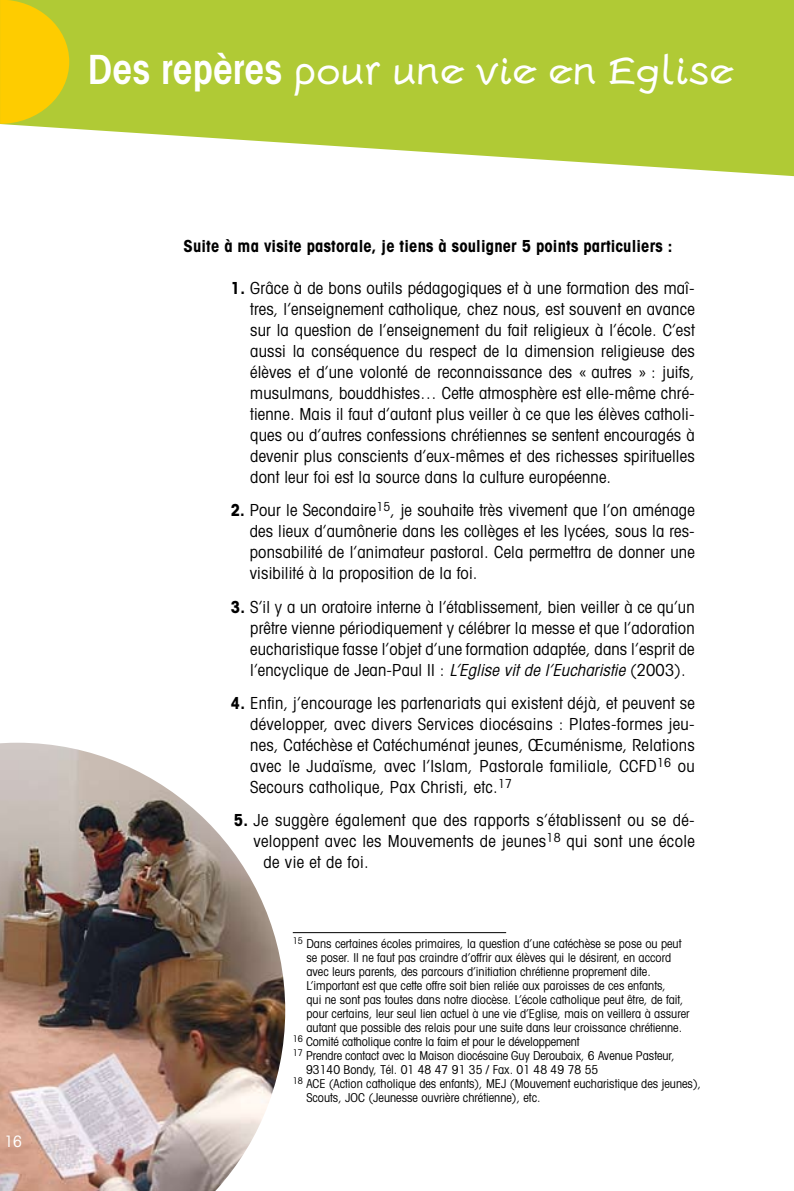
<style>
.page{position:relative;width:794px;height:1191px;background:#fff}
.page>*{position:absolute;margin:0;border:0;box-sizing:border-box;transform-origin:0 0}
.t1{font:46.38px "Escript LL";color:#fff}
.t2{font:condensed 16.62px/21px "Avant Garde";letter-spacing:.02em;color:#000;text-align:justify}
.t3{font:700 condensed 16.62px "Avant Garde";letter-spacing:.01em;color:#000}
.t4{font:condensed 15.75px "Avant Garde";color:#fff}
.t5{font:condensed 12.25px "Avant Garde";color:#000}
.s1{font-family:"Avant Garde";font-weight:600;font-stretch:condensed;font-size:40.25px}
.s2{font-weight:700}
.s3{font-style:italic}
</style>
<div class="page">
<svg style="left:0;top:0;width:793px;height:176px;fill:#b0ca35"></svg>
<svg style="left:0;top:0;width:69px;height:124px;background:#edcb0b"></svg>
<svg style="left:793px;top:0;width:1px;height:177px"></svg>
<img style="left:0;top:742px;width:285px;height:449px">
<hr style="left:293px;top:932px;width:213px;height:1px;background:#000">
<p class="t4" style="left:5px;top:1131px;width:19px">16</p>
<h1 class="t1" style="left:88px;top:43px;width:647px"><span class="s1">Des repères</span> pour une vie en Eglise</h1>
<p class="t3" style="left:184px;top:235px;width:490px">Suite à ma visite pastorale, je tiens à souligner 5 points particuliers :</p>
<p class="t2" style="left:250px;top:277px;width:446px;text-indent:-19px"><span class="s2">1.</span> Grâce à de bons outils pédagogiques et à une formation des maî&shy;tres, l’enseignement catholique, chez nous, est souvent en avance sur la question de l’enseignement du fait religieux à l’école. C’est aussi la conséquence du respect de la dimension religieuse des élèves et d’une volonté de reconnaissance des « autres » : juifs, musulmans, bouddhistes… Cette atmosphère est elle-même chré&shy;tienne. Mais il faut d’autant plus veiller à ce que les élèves catholi&shy;ques ou d’autres confessions chrétiennes se sentent encouragés à devenir plus conscients d’eux-mêmes et des richesses spirituelles dont leur foi est la source dans la culture européenne.</p>
<p class="t2" style="left:250px;top:499px;width:446px;text-indent:-19px"><span class="s2">2.</span> Pour le Secondaire<sup>15</sup>, je souhaite très vivement que l’on aménage des lieux d’aumônerie dans les collèges et les lycées, sous la res&shy;ponsabilité de l’animateur pastoral. Cela permettra de donner une visibilité à la proposition de la foi.</p>
<p class="t2" style="left:250px;top:596px;width:446px;text-indent:-19px"><span class="s2">3.</span> S’il y a un oratoire interne à l’établissement, bien veiller à ce qu’un prêtre vienne périodiquement y célébrer la messe et que l’adoration eucharistique fasse l’objet d’une formation adaptée, dans l’esprit de l’encyclique de Jean-Paul II : <span class="s3">L’Eglise vitde l’Eucharistie</span> (2003).</p>
<p class="t2" style="left:250px;top:692px;width:446px;text-indent:-19px"><span class="s2">4.</span> Enfin, j’encourage les partenariats qui existent déjà, et peuvent se développer, avec divers Services diocésains : Plates-formes jeu&shy;nes, Catéchèse et Catéchuménat jeunes, Œcuménisme, Relations avec le Judaïsme, avec l’Islam, Pastorale familiale, CCFD<sup>16</sup> ou Secours catholique, Pax Christi, etc.<sup>17</sup></p>
<p class="t2" style="left:234px;top:809px;width:462px"><span class="s2">5.</span> Je suggère également que des rapports s’établissent ou se dé-</p>
<p class="t2" style="left:253px;top:830px;width:443px">veloppent avec les Mouvements de jeunes<sup>18</sup> qui sont une école</p>
<p class="t2" style="left:264px;top:851px;width:107px">de vie et de foi.</p>
<p class="t5" style="left:293px;top:935px;width:390px"><sup>15</sup> Dans certaines écoles primaires, la question d’une catéchèse se pose ou peut</p>
<p class="t5" style="left:306px;top:949px;width:366px">se poser. Il ne faut pas craindre d’offrir aux élèves qui le désirent, en accord</p>
<p class="t5" style="left:306px;top:963px;width:346px">avec leurs parents, des parcours d’initiation chrétienne proprement dite.</p>
<p class="t5" style="left:306px;top:977px;width:361px">L’important est que cette offre soit bien reliée aux paroisses de ces enfants,</p>
<p class="t5" style="left:306px;top:991px;width:379px">qui ne sont pas toutes dans notre diocèse. L’école catholique peut être, de fait,</p>
<p class="t5" style="left:306px;top:1005px;width:385px">pour certains, leur seul lien actuel à une vie d’Eglise, mais on veillera à assurer</p>
<p class="t5" style="left:306px;top:1019px;width:377px">autant que possible des relais pour une suite dans leur croissance chrétienne.</p>
<p class="t5" style="left:293px;top:1033px;width:288px"><sup>16</sup> Comité catholique contre la faim et pour le développement</p>
<p class="t5" style="left:293px;top:1047px;width:383px"><sup>17</sup> Prendre contact avec la Maison diocésaine Guy Deroubaix, 6 Avenue Pasteur,</p>
<p class="t5" style="left:306px;top:1061px;width:294px">93140 Bondy, Tél. 01 48 47 91 35 / Fax. 01 48 49 78 55</p>
<p class="t5" style="left:293px;top:1075px;width:410px"><sup>18</sup> ACE (Action catholique des enfants), MEJ (Mouvement eucharistique des jeunes),</p>
<p class="t5" style="left:306px;top:1089px;width:236px">Scouts, JOC (Jeunesse ouvrière chrétienne), etc.</p>
</div>
